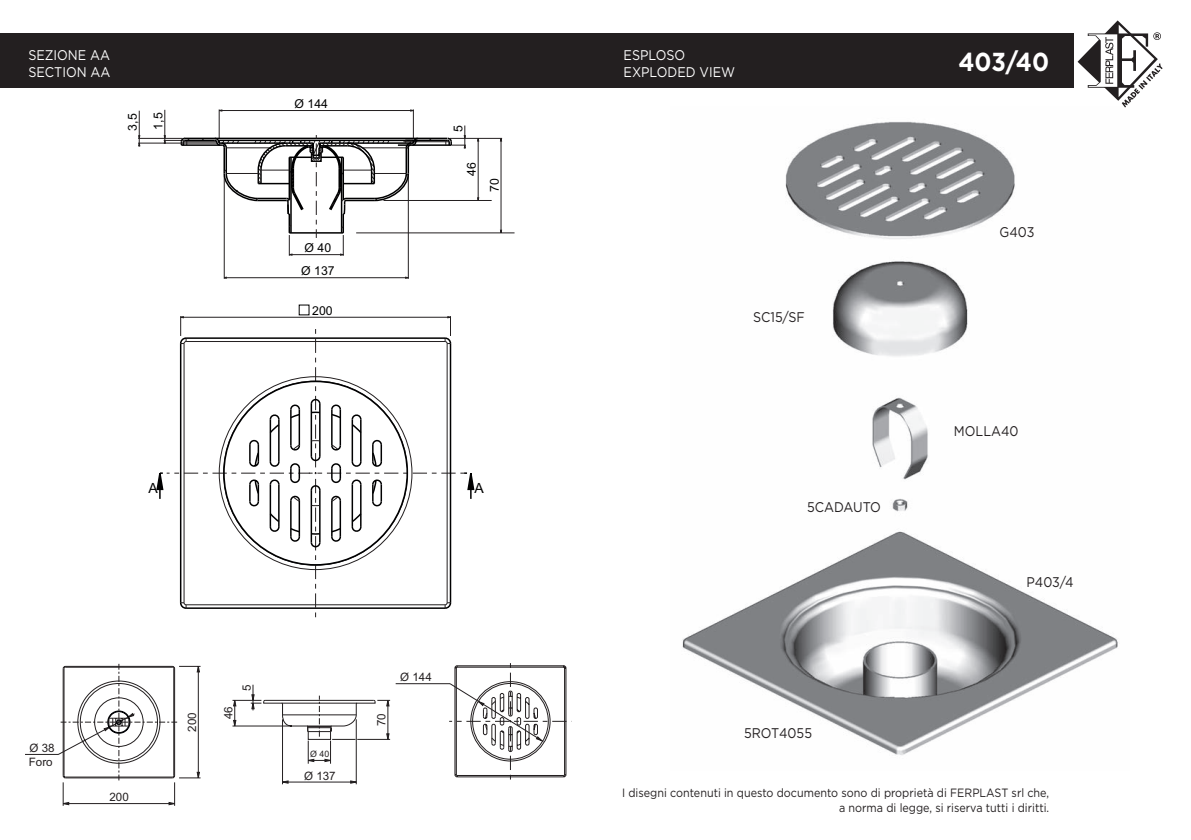
<style>
.page{position:relative;width:1191px;height:840px;background:#fff}
.page>*{position:absolute;margin:0;border:0;box-sizing:border-box;transform-origin:0 0}
.t1{font:700 26px "Gotham";color:#fff;scale:.9 1}
.t2{font:14px "Gotham";color:#231f20;scale:.9 1}
.t3{font:14px/16.8px "Gotham";color:#fff;scale:.9 1}
.t4{font:14px "Arial";color:#000001}
.t5{font:12.2px "Arial";color:#000001}
.t6{font:12px/14.4px "Gotham";color:#231f20;text-align:right;scale:.9 1}
.t7{font:11.6px "Arial";color:#231f20}
.t8{font:8.8px "Arial";color:#231f20}
</style>
<div class="page">
<img style="left:682px;top:107px;width:444px;height:648px">
<svg style="left:138px;top:109px;width:377px;height:125px"></svg>
<svg style="left:222px;top:139px;width:187px;height:177px"></svg>
<svg style="left:156px;top:316px;width:319px;height:301px"></svg>
<svg style="left:25px;top:663px;width:176px;height:142px"></svg>
<svg style="left:232px;top:663px;width:335px;height:121px"></svg>
<div style="left:0;top:33px;width:1073px;height:55px;background:#231f20"></div>
<svg style="left:1077px;top:20px;width:85px;height:87px"></svg>
<p class="t3" style="left:28px;top:46px;width:93px">SEZIONE AA<br>SECTION AA</p>
<p class="t3" style="left:623px;top:46px;width:125px">ESPLOSO<br>EXPLODED VIEW</p>
<h1 class="t1" style="left:958px;top:46px;width:102px">403/40</h1>
<p class="t5" style="left:126px;top:130px;width:19px;rotate:-90deg">3,5</p>
<p class="t5" style="left:151px;top:130px;width:19px;rotate:-90deg">1,5</p>
<p class="t5" style="left:295px;top:97px;width:35px">Ø 144</p>
<p class="t5" style="left:304px;top:241px;width:28px">Ø 40</p>
<p class="t5" style="left:301px;top:264px;width:35px">Ø 137</p>
<p class="t5" style="left:312px;top:303px;width:22px">200</p>
<p class="t5" style="left:451px;top:132px;width:8px;rotate:-90deg">5</p>
<p class="t5" style="left:465px;top:176px;width:15px;rotate:-90deg">46</p>
<p class="t5" style="left:487px;top:192px;width:15px;rotate:-90deg">70</p>
<p class="t4" style="left:149px;top:480px;width:11px">A</p>
<p class="t4" style="left:474px;top:480px;width:11px">A</p>
<p class="t7" style="left:30px;top:741px;width:27px">Ø 38</p>
<p class="t7" style="left:29px;top:754px;width:25px">Foro</p>
<p class="t7" style="left:109px;top:790px;width:21px">200</p>
<p class="t7" style="left:185px;top:731px;width:21px;rotate:-90deg">200</p>
<p class="t7" style="left:222px;top:719px;width:14px;rotate:-90deg">46</p>
<p class="t7" style="left:240px;top:690px;width:8px;rotate:-90deg">5</p>
<p class="t8" style="left:310px;top:748px;width:21px">Ø 40</p>
<p class="t7" style="left:304px;top:768px;width:33px">Ø 137</p>
<p class="t7" style="left:375px;top:725px;width:14px;rotate:-90deg">70</p>
<p class="t7" style="left:400px;top:670px;width:33px">Ø 144</p>
<p class="t2" style="left:753px;top:309px;width:59px">SC15/SF</p>
<p class="t2" style="left:807px;top:499px;width:83px">5CADAUTO</p>
<p class="t2" style="left:744px;top:725px;width:77px">5ROT4055</p>
<p class="t2" style="left:999px;top:224px;width:40px">G403</p>
<p class="t2" style="left:954px;top:423px;width:73px">MOLLA40</p>
<p class="t2" style="left:1026px;top:573px;width:54px">P403/4</p>
<p class="t6" style="left:622px;top:785px;width:476px">I disegni contenuti in questo documento sono di proprietà di FERPLAST srl che, a norma di legge, si riserva tutti i diritti.</p>
</div>
